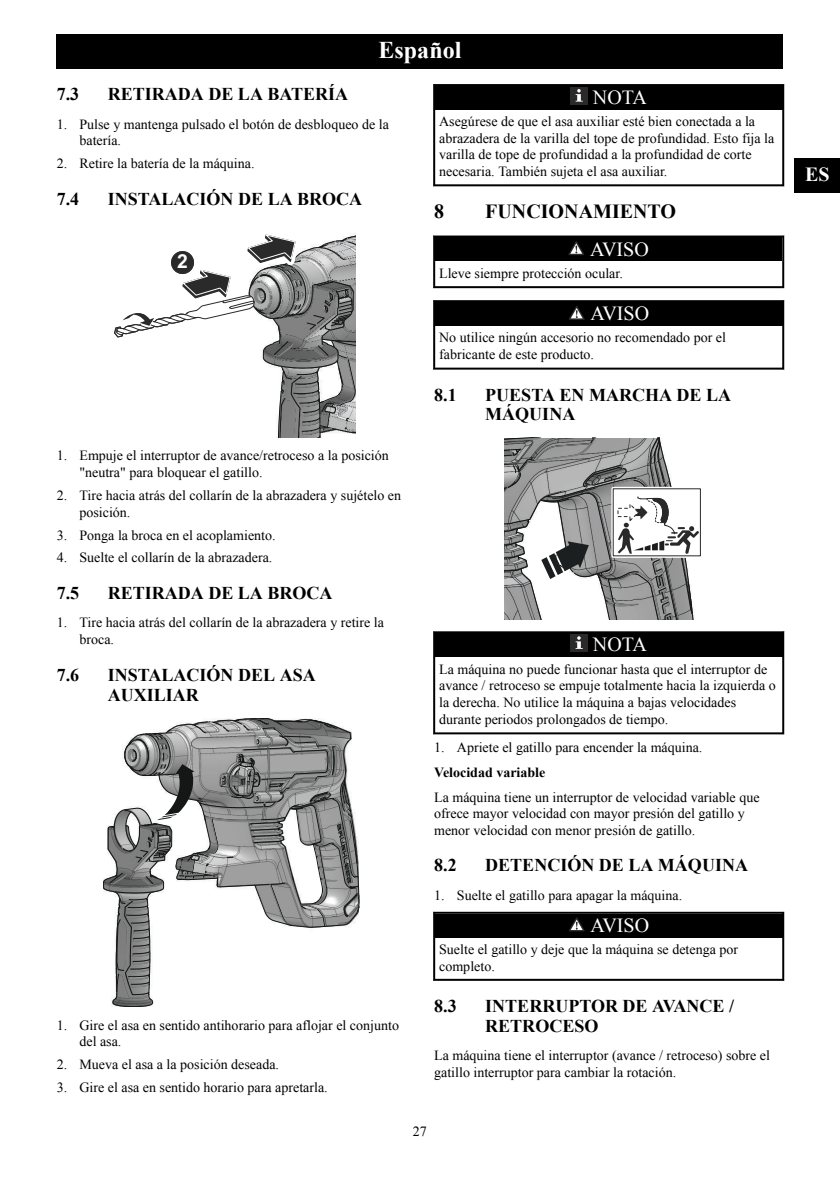
<style>
.page{position:relative;width:840px;height:1191px;background:#fff}
.page>*{position:absolute;margin:0;border:0;box-sizing:border-box;transform-origin:0 0}
.t1{font:700 24px "Times New Roman";color:#fff}
.t2{font:20px "Times New Roman";color:#fff}
.t3{font:700 20px "Times New Roman";color:#000}
.t4{font:700 20px "Times New Roman";color:#fff}
.t5{font:700 19.2px "Arial";color:#fff}
.t6{font:700 18px/19.8px "Times New Roman";color:#000}
.t7{font:14px/16.8px "Times New Roman";color:#000}
.t8{font:700 14px "Times New Roman";color:#000}
</style>
<div class="page">
<svg style="left:114px;top:233px;width:241px;height:204px"></svg>
<svg style="left:103px;top:718px;width:256px;height:288px"></svg>
<div style="left:435px;top:86px;width:346px;height:24px;background:#000"></div>
<div style="left:570px;top:87px;width:17px;height:17px;background:#2b292a"></div>
<svg style="left:575px;top:89px;width:7px;height:13px"></svg>
<hr style="left:433px;top:84px;width:349px;height:2px;background:#000">
<hr style="left:433px;top:84px;width:2px;height:26px;background:#000">
<hr style="left:781px;top:84px;width:2px;height:26px;background:#000">
<hr style="left:433px;top:184px;width:349px;height:2px;background:#000">
<hr style="left:433px;top:110px;width:2px;height:76px;background:#000">
<hr style="left:781px;top:110px;width:2px;height:76px;background:#000">
<div style="left:435px;top:237px;width:346px;height:24px;background:#000"></div>
<svg style="left:568px;top:241px;width:16px;height:14px"></svg>
<hr style="left:433px;top:235px;width:348px;height:2px;background:#000">
<hr style="left:433px;top:235px;width:2px;height:26px;background:#000">
<hr style="left:781px;top:235px;width:2px;height:26px;background:#000">
<hr style="left:433px;top:286px;width:348px;height:2px;background:#000">
<hr style="left:433px;top:261px;width:2px;height:27px;background:#000">
<hr style="left:781px;top:261px;width:2px;height:27px;background:#000">
<div style="left:435px;top:302px;width:346px;height:24px;background:#000"></div>
<svg style="left:569px;top:306px;width:15px;height:14px"></svg>
<hr style="left:433px;top:300px;width:349px;height:2px;background:#000">
<hr style="left:433px;top:300px;width:2px;height:26px;background:#000">
<hr style="left:781px;top:300px;width:2px;height:26px;background:#000">
<hr style="left:433px;top:367px;width:349px;height:2px;background:#000">
<hr style="left:433px;top:326px;width:2px;height:43px;background:#000">
<hr style="left:781px;top:326px;width:2px;height:43px;background:#000">
<div style="left:611px;top:487px;width:91px;height:71px;border:4px solid #fff"></div>
<svg style="left:504px;top:438px;width:194px;height:181px"></svg>
<div style="left:435px;top:633px;width:346px;height:24px;background:#000"></div>
<div style="left:570px;top:634px;width:17px;height:17px;background:#2b292a"></div>
<svg style="left:575px;top:636px;width:7px;height:13px"></svg>
<hr style="left:433px;top:631px;width:349px;height:2px;background:#000">
<hr style="left:433px;top:631px;width:2px;height:26px;background:#000">
<hr style="left:781px;top:631px;width:2px;height:26px;background:#000">
<hr style="left:433px;top:732px;width:349px;height:2px;background:#000">
<hr style="left:433px;top:657px;width:2px;height:77px;background:#000">
<hr style="left:781px;top:657px;width:2px;height:77px;background:#000">
<div style="left:435px;top:913px;width:346px;height:24px;background:#000"></div>
<svg style="left:569px;top:917px;width:15px;height:14px"></svg>
<hr style="left:433px;top:911px;width:349px;height:2px;background:#000">
<hr style="left:433px;top:911px;width:2px;height:26px;background:#000">
<hr style="left:781px;top:911px;width:2px;height:26px;background:#000">
<hr style="left:433px;top:978px;width:349px;height:2px;background:#000">
<hr style="left:433px;top:937px;width:2px;height:43px;background:#000">
<hr style="left:781px;top:937px;width:2px;height:43px;background:#000">
<div style="left:57px;top:34px;width:725px;height:34px;background:#000"></div>
<div style="left:794px;top:159px;width:45px;height:34px;background:#000"></div>
<h1 class="t1" style="left:378px;top:36px;width:84px">Español</h1>
<p class="t6" style="left:57px;top:84px;width:24px">7.3</p>
<p class="t6" style="left:108px;top:84px;width:242px">RETIRADA DE LA BATERÍA</p>
<p class="t7" style="left:79px;top:115px;width:311px;text-indent:-23px">1. Pulse y mantenga pulsado el botón de desbloqueo de la batería.</p>
<p class="t7" style="left:57px;top:155px;width:199px">2. Retire la batería de la máquina.</p>
<p class="t6" style="left:57px;top:189px;width:24px">7.4</p>
<p class="t6" style="left:108px;top:189px;width:256px">INSTALACIÓN DE LA BROCA</p>
<h3 class="t5" style="left:177px;top:250px;width:12px">2</h3>
<p class="t7" style="left:79px;top:447px;width:311px;text-indent:-23px">1. Empuje el interruptor de avance/retroceso a la posición "neutra" para bloquear el gatillo.</p>
<p class="t7" style="left:79px;top:487px;width:323px;text-indent:-23px">2. Tire hacia atrás del collarín de la abrazadera y sujételo en posición.</p>
<p class="t7" style="left:57px;top:526px;width:220px">3. Ponga la broca en el acoplamiento.</p>
<p class="t7" style="left:57px;top:549px;width:217px">4. Suelte el collarín de la abrazadera.</p>
<p class="t6" style="left:57px;top:583px;width:24px">7.5</p>
<p class="t6" style="left:108px;top:583px;width:226px">RETIRADA DE LA BROCA</p>
<p class="t7" style="left:79px;top:614px;width:306px;text-indent:-23px">1. Tire hacia atrás del collarín de la abrazadera y retire la broca.</p>
<p class="t6" style="left:57px;top:664px;width:24px">7.6</p>
<p class="t6" style="left:108px;top:664px;width:209px">INSTALACIÓN DEL ASA<br>AUXILIAR</p>
<p class="t7" style="left:79px;top:1016px;width:321px;text-indent:-23px">1. Gire el asa en sentido antihorario para aflojar el conjunto del asa.</p>
<p class="t7" style="left:57px;top:1056px;width:224px">2. Mueva el asa a la posición deseada.</p>
<p class="t7" style="left:57px;top:1079px;width:272px">3. Gire el asa en sentido horario para apretarla.</p>
<h2 class="t2" style="left:592px;top:86px;width:55px">NOTA</h2>
<p class="t7" style="left:439px;top:113px;width:336px">Asegúrese de que el asa auxiliar esté bien conectada a la abrazadera de la varilla del tope de profundidad. Esto fija la varilla de tope de profundidad a la profundidad de corte necesaria. También sujeta el asa auxiliar.</p>
<h2 class="t3" style="left:434px;top:200px;width:11px">8</h2>
<h2 class="t3" style="left:485px;top:200px;width:192px">FUNCIONAMIENTO</h2>
<h2 class="t2" style="left:590px;top:238px;width:60px">AVISO</h2>
<p class="t7" style="left:439px;top:265px;width:185px">Lleve siempre protección ocular.</p>
<h2 class="t2" style="left:590px;top:302px;width:60px">AVISO</h2>
<p class="t7" style="left:439px;top:329px;width:288px">No utilice ningún accesorio no recomendado por el fabricante de este producto.</p>
<p class="t6" style="left:434px;top:385px;width:24px">8.1</p>
<p class="t6" style="left:485px;top:385px;width:247px">PUESTA EN MARCHA DE LA<br>MÁQUINA</p>
<h2 class="t2" style="left:592px;top:633px;width:55px">NOTA</h2>
<p class="t7" style="left:439px;top:660px;width:338px">La máquina no puede funcionar hasta que el interruptor de avance / retroceso se empuje totalmente hacia la izquierda o la derecha. No utilice la máquina a bajas velocidades durante periodos prolongados de tiempo.</p>
<p class="t7" style="left:434px;top:738px;width:270px">1. Apriete el gatillo para encender la máquina.</p>
<p class="t8" style="left:434px;top:764px;width:113px">Velocidad variable</p>
<p class="t7" style="left:434px;top:789px;width:327px">La máquina tiene un interruptor de velocidad variable que ofrece mayor velocidad con mayor presión del gatillo y menor velocidad con menor presión de gatillo.</p>
<p class="t6" style="left:434px;top:855px;width:24px">8.2</p>
<p class="t6" style="left:485px;top:855px;width:264px">DETENCIÓN DE LA MÁQUINA</p>
<p class="t7" style="left:434px;top:886px;width:249px">1. Suelte el gatillo para apagar la máquina.</p>
<h2 class="t2" style="left:590px;top:914px;width:60px">AVISO</h2>
<p class="t7" style="left:439px;top:941px;width:300px">Suelte el gatillo y deje que la máquina se detenga por completo.</p>
<p class="t6" style="left:434px;top:996px;width:24px">8.3</p>
<p class="t6" style="left:485px;top:996px;width:250px">INTERRUPTOR DE AVANCE /<br>RETROCESO</p>
<p class="t7" style="left:434px;top:1047px;width:337px">La máquina tiene el interruptor (avance / retroceso) sobre el gatillo interruptor para cambiar la rotación.</p>
<p class="t7" style="left:413px;top:1122px;width:15px">27</p>
<h2 class="t4" style="left:804px;top:164px;width:26px">ES</h2>
</div>
